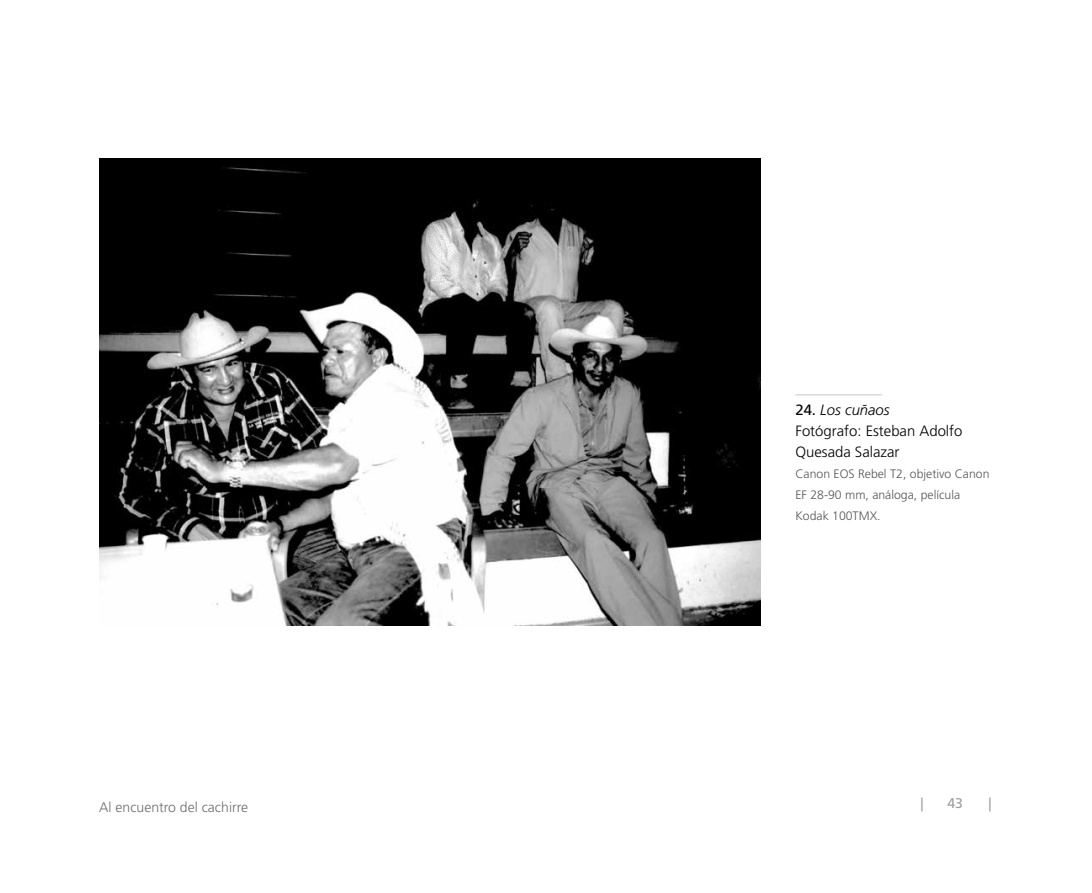
<style>
.page{position:relative;width:1092px;height:893px;background:#fff}
.page>*{position:absolute;margin:0;border:0;box-sizing:border-box;transform-origin:0 0}
.t1{font:300 14.88px/21px "Frutiger LT Std";color:#000}
.t2{font:300 14px "Frutiger LT Std";color:#706f6f}
.t3{font:14px "Frutiger LT Std";color:#9d9d9c}
.t4{font:300 12.25px/21px "Frutiger LT Std";color:#575756}
.s1{font-weight:400}
.s2{font-style:italic}
</style>
<div class="page">
<hr style="left:795px;top:394px;width:87px;height:1px;background:#c6c6c6">
<img style="left:99px;top:158px;width:661px;height:467px">
<p class="t1" style="left:795px;top:400px;width:168px"><span class="s1">24.</span> <span class="s2">Los cuñaos<br></span>Fotógrafo: Esteban Adolfo<br>Quesada Salazar</p>
<p class="t4" style="left:795px;top:464px;width:196px">Canon EOS Rebel T2, objetivo Canon<br>EF 28-90 mm, análoga, película<br>Kodak 100TMX.</p>
<p class="t2" style="left:99px;top:799px;width:150px">Al encuentro del cachirre</p>
<p class="t3" style="left:920px;top:795px;width:5px">|</p>
<p class="t3" style="left:947px;top:795px;width:17px">43</p>
<p class="t3" style="left:988px;top:795px;width:5px">|</p>
</div>
